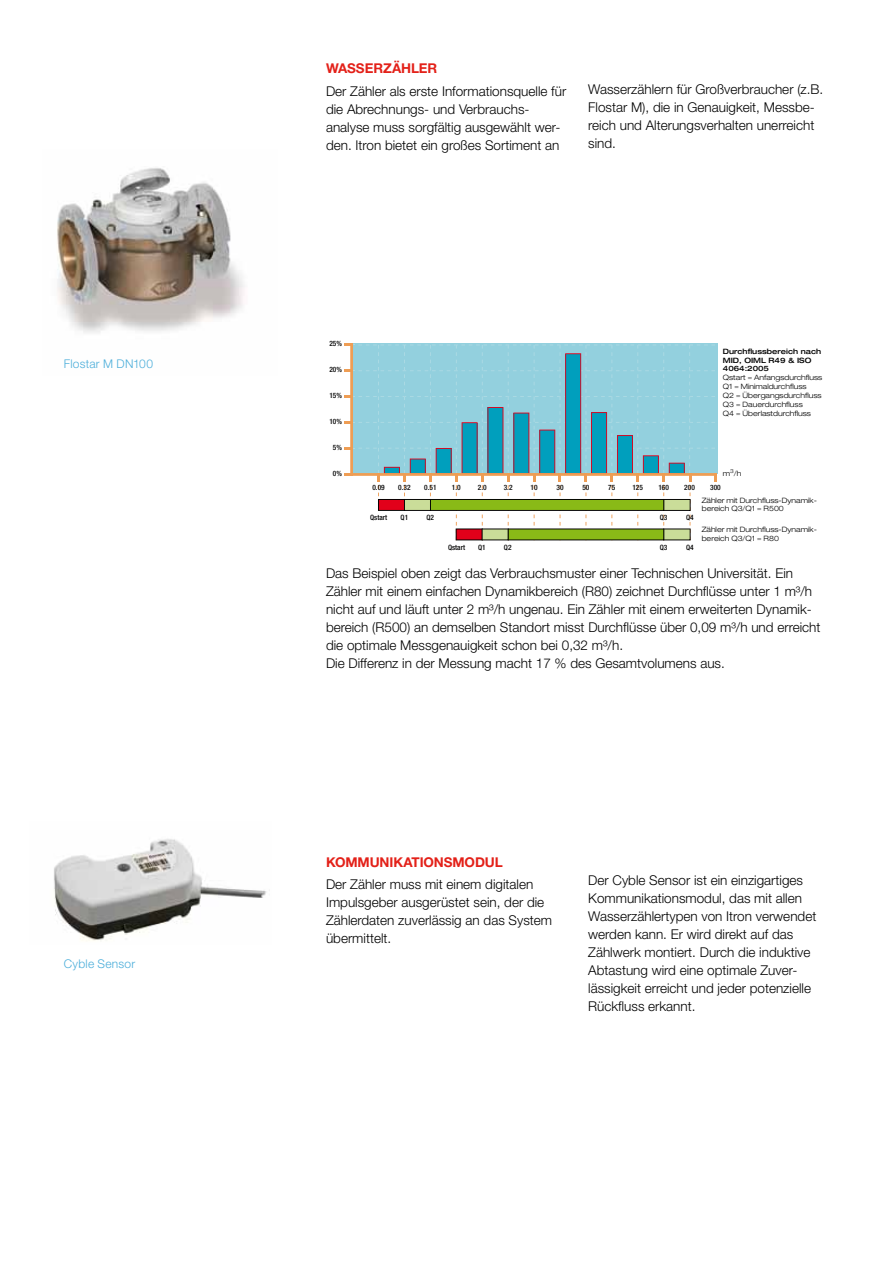
<style>
.page{position:relative;width:893px;height:1263px;background:#fff}
.page>*{position:absolute;margin:0;border:0;box-sizing:border-box;transform-origin:0 0}
.t1{font:300 13.5px/18px "Helvetica Neue LT Std";color:#000}
.t2{font:700 13.5px "Helvetica Neue LT Std";letter-spacing:-.01em;color:#e32119}
.t3{font:300 12px "Helvetica Neue LT Std";letter-spacing:.02em;color:#4caeda}
.t4{font:300 expanded 7.35px/8.9px "Helvetica Neue";color:#000}
.t5{font:500 condensed 7.35px "Helvetica Neue";color:#000}
.t6{font:500 expanded 7.35px/8.9px "Helvetica Neue";color:#000}
</style>
<div class="page">
<img style="left:57px;top:168px;width:188px;height:165px">
<img style="left:54px;top:839px;width:213px;height:102px">
<svg style="left:344px;top:343px;width:373px;height:197px"></svg>
<p class="t3" style="left:64px;top:356px;width:91px">Flostar M DN100</p>
<p class="t3" style="left:64px;top:957px;width:73px">Cyble Sensor</p>
<p class="t2" style="left:326px;top:60px;width:113px">WaSSERZÄHLER</p>
<p class="t1" style="left:326px;top:82px;width:242px">Der Zähler als erste Informationsquelle für die Abrechnungs- und Verbrauchs&shy;analyse muss sorgfältig ausgewählt wer&shy;den. Itron bietet ein großes Sortiment an</p>
<p class="t1" style="left:588px;top:80px;width:237px">Wasserzählern für Großverbraucher (z.B.<br>Flostar M), die in Genauigkeit, Messbe&shy;reich und Alterungsverhalten unerreicht sind.</p>
<p class="t5" style="left:329px;top:339px;width:14px">25%</p>
<p class="t5" style="left:329px;top:365px;width:14px">20%</p>
<p class="t5" style="left:329px;top:391px;width:14px">15%</p>
<p class="t5" style="left:329px;top:417px;width:14px">10%</p>
<p class="t5" style="left:333px;top:443px;width:11px">5%</p>
<p class="t5" style="left:333px;top:469px;width:11px">0%</p>
<p class="t6" style="left:723px;top:346px;width:100px">Durchflussbereich nach<br>MID, OIML R49 &amp; ISO<br>4064:2005</p>
<p class="t4" style="left:723px;top:373px;width:101px">Qstart = Anfangsdurchfluss<br>Q1 = Minimaldurchfluss<br>Q2 = Übergangsdurchfluss<br>Q3 = Dauerdurchfluss<br>Q4 = Überlastdurchfluss</p>
<p class="t4" style="left:723px;top:469px;width:20px">m<sup>3</sup>/h</p>
<p class="t5" style="left:372px;top:483px;width:14px">0.09</p>
<p class="t5" style="left:370px;top:513px;width:19px">Qstart</p>
<p class="t5" style="left:398px;top:483px;width:14px">0.32</p>
<p class="t5" style="left:424px;top:483px;width:14px">0.51</p>
<p class="t5" style="left:452px;top:483px;width:10px">1.0</p>
<p class="t5" style="left:478px;top:483px;width:10px">2.0</p>
<p class="t5" style="left:504px;top:483px;width:10px">3.2</p>
<p class="t5" style="left:531px;top:483px;width:9px">10</p>
<p class="t5" style="left:556px;top:483px;width:9px">30</p>
<p class="t5" style="left:582px;top:483px;width:9px">50</p>
<p class="t5" style="left:608px;top:483px;width:9px">75</p>
<p class="t5" style="left:632px;top:483px;width:12px">125</p>
<p class="t5" style="left:658px;top:483px;width:12px">160</p>
<p class="t5" style="left:684px;top:483px;width:12px">200</p>
<p class="t5" style="left:710px;top:483px;width:12px">300</p>
<p class="t5" style="left:401px;top:513px;width:9px">Q1</p>
<p class="t5" style="left:426px;top:513px;width:9px">Q2</p>
<p class="t5" style="left:448px;top:543px;width:19px">Qstart</p>
<p class="t5" style="left:478px;top:543px;width:9px">Q1</p>
<p class="t5" style="left:504px;top:543px;width:9px">Q2</p>
<p class="t5" style="left:660px;top:513px;width:9px">Q3</p>
<p class="t5" style="left:686px;top:513px;width:9px">Q4</p>
<p class="t5" style="left:660px;top:543px;width:9px">Q3</p>
<p class="t5" style="left:686px;top:543px;width:9px">Q4</p>
<p class="t4" style="left:702px;top:495px;width:117px">Zähler mit Durchfluss-Dynamik&shy;bereich Q3/Q1 = R500</p>
<p class="t4" style="left:702px;top:525px;width:117px">Zähler mit Durchfluss-Dynamik&shy;bereich Q3/Q1 = R80</p>
<p class="t1" style="left:326px;top:564px;width:496px">Das Beispiel oben zeigt das Verbrauchsmuster einer Technischen Universität. Ein Zähler mit einem einfachen Dynamikbereich (R80) zeichnet Durchflüsse unter 1 m³/h nicht auf und läuft unter 2 m³/h ungenau. Ein Zähler mit einem erweiterten Dynamik&shy;bereich (R500) an demselben Standort misst Durchflüsse über 0,09 m³/h und erreicht die optimale Messgenauigkeit schon bei 0,32 m³/h.<br>Die Differenz in der Messung macht 17 % des Gesamtvolumens aus.</p>
<p class="t2" style="left:326px;top:854px;width:178px">KOMMUNIKATIONSMODUL</p>
<p class="t1" style="left:326px;top:875px;width:228px">Der Zähler muss mit einem digitalen<br>Impulsgeber ausgerüstet sein, der die<br>Zählerdaten zuverlässig an das System übermittelt.</p>
<p class="t1" style="left:588px;top:871px;width:230px">Der Cyble Sensor ist ein einzigartiges Kommunikationsmodul, das mit allen Wasserzählertypen von Itron verwendet werden kann. Er wird direkt auf das Zählwerk montiert. Durch die induktive Abtastung wird eine optimale Zuver&shy;lässigkeit erreicht und jeder potenzielle Rückfluss erkannt.</p>
</div>
